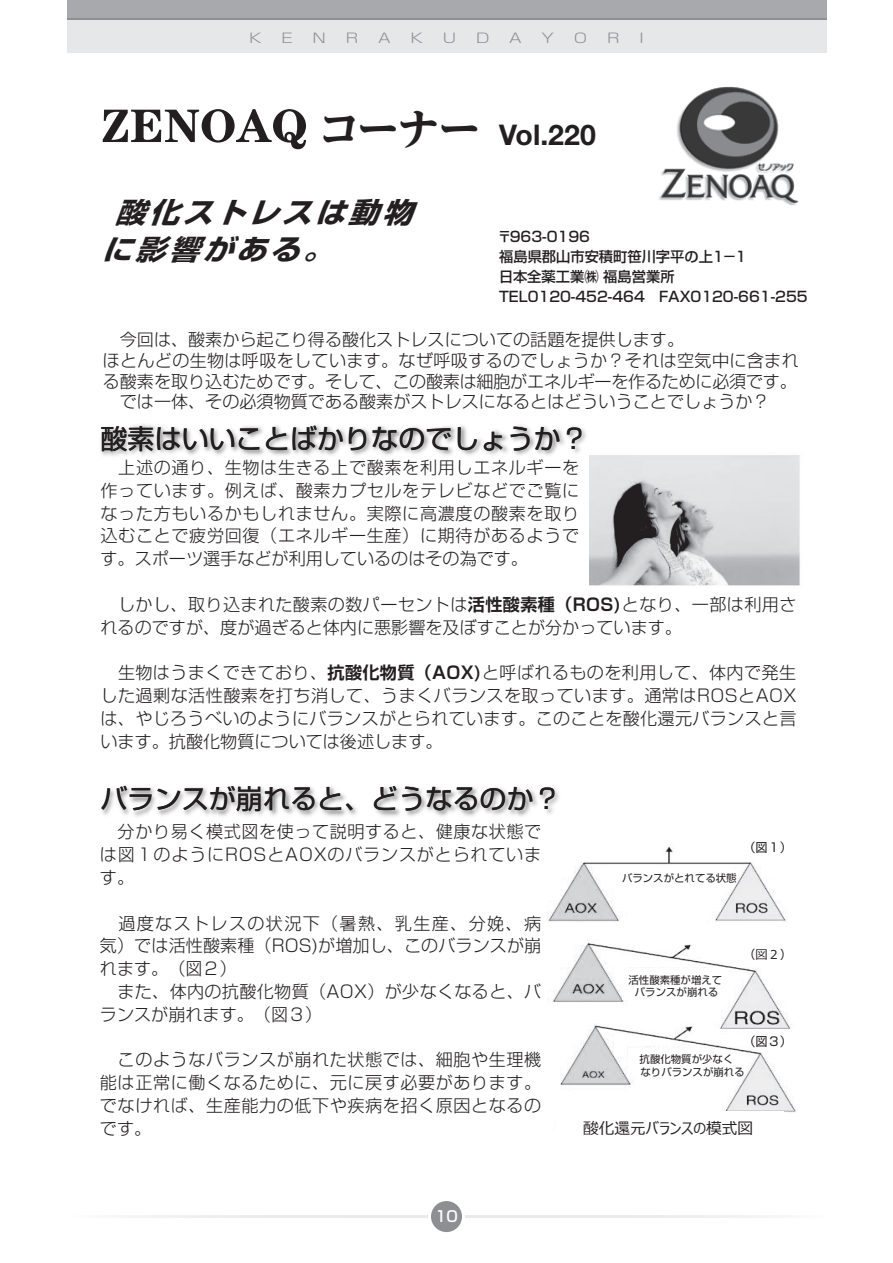
<style>
.page{position:relative;width:893px;height:1263px;background:#fff}
.page>*{position:absolute;margin:0;border:0;box-sizing:border-box;transform-origin:0 0}
.t1{font:800 42.75px "UD Reimin Pr 6 N";color:#231f20}
.t2{font:700 28.5px "Helvetica Neue LT Std";color:#231f20}
.t3{font:italic 700 28.05px "Shin Go Pr 6 N";color:#231f20;scale:1.06 1}
.t4{font:27px "Shin Go Pr 6 N";color:#231f20}
.t5{font:300 17.1px/22.8px "Shin Go Pr 6 N";letter-spacing:.02em;color:#231f20;text-align:justify}
.t6{font:300 17.1px/20.5px "Shin Go Pr 6 N";color:#231f20}
.t7{font:15.6px "Meiryo UI";color:#231f20}
.t8{font:500 15px "Shin Go Pr 6 N";color:#fff}
.t9{font:500 14.25px/20px "Shin Go Pr 6 N";color:#231f20}
.t10{font:300 13.2px "Shin Go Pro";color:#8d8f92;scale:1.25 1}
.t11{font:12.15px "Shin Go Pr 6 N";color:#231f20}
.t12{font:12.15px "Meiryo UI";color:#231f20}
.t13{font:10.35px/12.5px "Shin Go Pr 6 N";color:#231f20;text-align:center}
.s1{font-family:"Shin Go Pr 6 N De";font-weight:700}
</style>
<div class="page">
<div style="left:429px;top:1199px;width:34px;height:34px;background:#8d8f92;border-radius:50%"></div>
<div style="left:428px;top:1198px;width:37px;height:37px;border:3px solid #fff;border-radius:50%"></div>
<div style="left:67px;top:0;width:759px;height:52px;background:#e6e7e9"></div>
<div style="left:67px;top:0;width:759px;height:20px;background:#a8a9ad"></div>
<hr style="left:67px;top:18px;width:759px;height:2px;background:#8d8f92">
<img style="left:101px;top:424px;width:485px;height:32px">
<img style="left:102px;top:786px;width:457px;height:31px">
<img style="left:589px;top:455px;width:211px;height:131px">
<img style="left:548px;top:847px;width:248px;height:266px">
<div style="left:617px;top:866px;width:107px;height:32px;background:#fff"></div>
<div style="left:622px;top:968px;width:106px;height:32px;background:#fff"></div>
<div style="left:628px;top:1049px;width:82px;height:29px;background:#fff"></div>
<div style="left:555px;top:1112px;width:228px;height:29px;background:#fff"></div>
<img style="left:659px;top:86px;width:140px;height:120px">
<svg style="left:103px;top:109px;width:203px;height:40px"></svg>
<p class="t10" style="left:249px;top:27px;width:12px">K</p>
<p class="t10" style="left:281px;top:27px;width:11px">E</p>
<p class="t10" style="left:313px;top:27px;width:12px">N</p>
<p class="t10" style="left:346px;top:27px;width:12px">R</p>
<p class="t10" style="left:378px;top:27px;width:12px">A</p>
<p class="t10" style="left:410px;top:27px;width:12px">K</p>
<p class="t10" style="left:443px;top:27px;width:12px">U</p>
<p class="t10" style="left:476px;top:27px;width:12px">D</p>
<p class="t10" style="left:509px;top:27px;width:12px">A</p>
<p class="t10" style="left:542px;top:27px;width:12px">Y</p>
<p class="t10" style="left:574px;top:27px;width:12px">O</p>
<p class="t10" style="left:607px;top:27px;width:12px">R</p>
<p class="t10" style="left:639px;top:27px;width:5px">I</p>
<h1 class="t1" style="left:318px;top:93px;width:165px">コーナー</h1>
<h3 class="t3" style="left:115px;top:191px;width:296px">酸化ストレスは動物</h3>
<h3 class="t3" style="left:102px;top:227px;width:202px">に影響がある</h3>
<h3 class="t3" style="left:302px;top:227px;width:45px">。</h3>
<h2 class="t2" style="left:499px;top:117px;width:98px">Vol.220</h2>
<p class="t9" style="left:497px;top:226px;width:94px">〒963-0196</p>
<p class="t9" style="left:499px;top:246px;width:310px">福島県郡山市安積町笹川字平の上1－1<br>日本全薬工業㈱福島営業所<br>TEL0120-452-464　FAX0120-661-255</p>
<p class="t6" style="left:103px;top:328px;width:698px">　今回は、酸素から起こり得る酸化ストレスについての話題を提供します。<br>ほとんどの生物は呼吸をしています。なぜ呼吸するのでしょうか？それは空気中に含まれる酸素を取り込むためです。そして、この酸素は細胞がエネルギーを作るために必須です。　では一体、その必須物質である酸素がストレスになるとはどういうことでしょうか?</p>
<h3 class="t4" style="left:101px;top:416px;width:489px">酸素はいいことばかりなのでしょうか?</h3>
<p class="t5" style="left:101px;top:455px;width:480px">　上述の通り、生物は生きる上で酸素を利用しエネルギーを作っています。例えば、酸素カプセルをテレビなどでご覧になった方もいるかもしれません。実際に高濃度の酸素を取り込むことで疲労回復（エネルギー生産）に期待があるようです。スポーツ選手などが利用しているのはその為です。</p>
<p class="t6" style="left:101px;top:591px;width:697px;line-height:22.8px">　しかし、取り込まれた酸素の数パーセントは<span class="s1">活性酸素種（ROS)</span>となり、一部は利用されるのですが、度が過ぎると体内に悪影響を及ぼすことが分かっています。</p>
<p class="t5" style="left:101px;top:660px;width:698px">　生物はうまくできており、<span class="s1">抗酸化物質（AOX)</span>と呼ばれるものを利用して、体内で発生した過剰な活性酸素を打ち消して、うまくバランスを取っています。通常はROSとAOXは、やじろうべいのようにバランスがとられています。このことを酸化還元バランスと言います。抗酸化物質については後述します。</p>
<h3 class="t4" style="left:101px;top:776px;width:462px">バランスが崩れると、どうなるのか?</h3>
<p class="t5" style="left:100px;top:819px;width:443px">　分かり易く模式図を使って説明すると、健康な状態では図１のようにROSとAOXのバランスがとられています。</p>
<p class="t5" style="left:100px;top:910px;width:443px;text-align:left">　過度なストレスの状況下（暑熱、乳生産、分娩、病気）では活性酸素種（ROS)が増加し、このバランスが崩れます。（図２(<br>　また、体内の抗酸化物質（AOX）が少なくなると、バランスが崩れます。（図３(</p>
<p class="t5" style="left:100px;top:1047px;width:443px">　このようなバランスが崩れた状態では、細胞や生理機能は正常に働くなるために、元に戻す必要があります。でなければ、生産能力の低下や疾病を招く原因となるの</p>
<p class="t5" style="left:100px;top:1115px;width:53px">です。</p>
<p class="t13" style="left:622px;top:871px;width:116px">バランスがとれてる状態</p>
<p class="t11" style="left:743px;top:837px;width:50px">（図１(</p>
<p class="t13" style="left:628px;top:973px;width:95px">活性酸素種が増えてバランスが崩れる</p>
<p class="t12" style="left:743px;top:946px;width:50px">（図２(</p>
<p class="t11" style="left:743px;top:1031px;width:50px">（図３(</p>
<p class="t13" style="left:640px;top:1052px;width:107px;text-align:left">抗酸化物質が少なくなりバランスが崩れる</p>
<p class="t7" style="left:583px;top:1117px;width:171px">酸化還元バランスの模式図</p>
<p class="t8" style="left:435px;top:1204px;width:24px">10</p>
</div>
